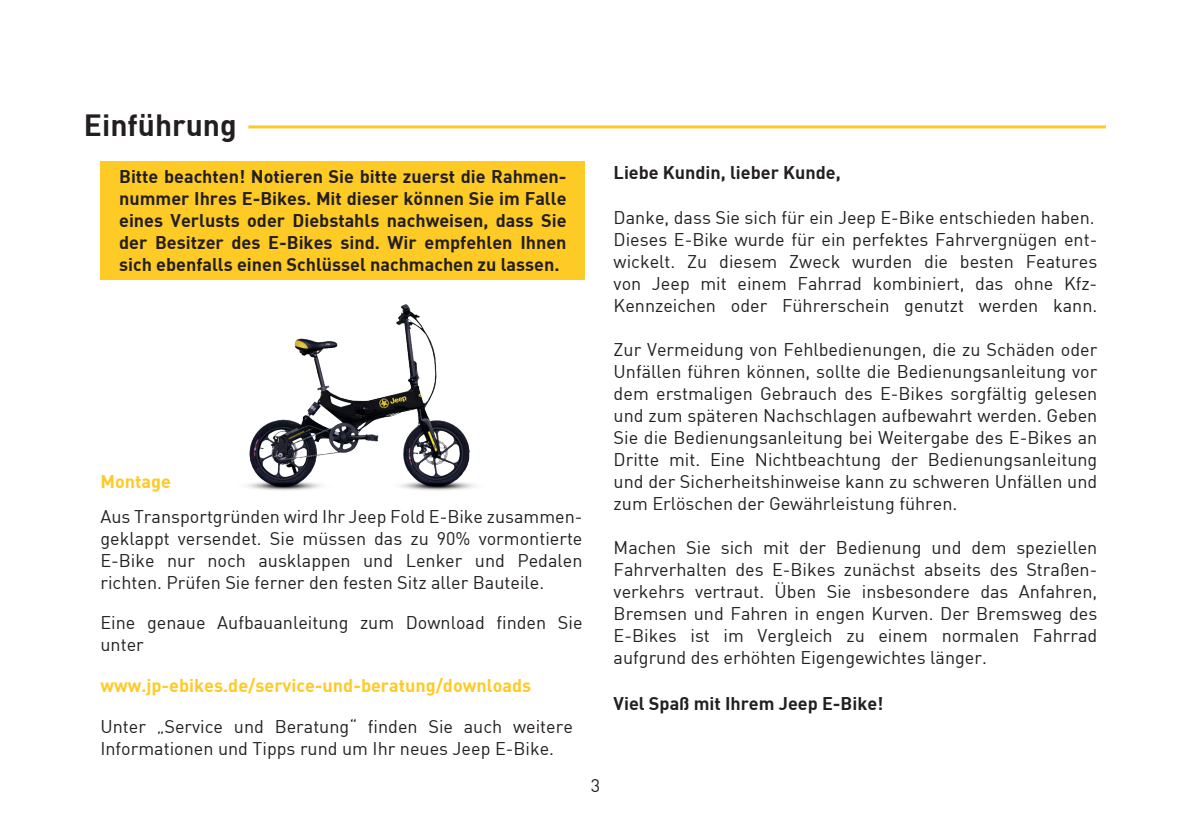
<style>
.page{position:relative;width:1191px;height:840px;background:#fff}
.page>*{position:absolute;margin:0;border:0;box-sizing:border-box;transform-origin:0 0}
.t1{font:30px "DIN Bold";color:#231f20}
.t2{font:18px/22px "DIN";color:#231f20}
.t3{font:18px/22px "DIN Bold";color:#231f20;text-align:justify}
.t4{font:18px "DIN Bold";color:#feca26}
</style>
<div class="page">
<div style="left:100px;top:161px;width:485px;height:119px;background:#feca26"></div>
<img style="left:247px;top:304px;width:228px;height:187px">
<hr style="left:248px;top:125px;width:858px;height:3px;background:#feca26">
<h1 class="t1" style="left:84px;top:105px;width:154px">Einführung</h1>
<p class="t3" style="left:119px;top:164px;width:449px">Bitte beachten! Notieren Sie bitte zuerst die Rahmen&shy;nummer Ihres E-Bikes. Mit dieser können Sie im Falle eines Verlusts oder Diebstahls nachweisen, dass Sie der Besitzer des E-Bikes sind. Wir empfehlen Ihnen sich ebenfalls einen Schlüssel nachmachen zu lassen.</p>
<p class="t4" style="left:100px;top:469px;width:72px">Montage</p>
<p class="t2" style="left:100px;top:504px;width:483px;text-align:justify">Aus Transportgründen wird Ihr Jeep Fold E-Bike zusammen&shy;geklappt versendet. Sie müssen das zu 90% vormontierte E-Bike nur noch ausklappen und Lenker und Pedalen richten. Prüfen Sie ferner den festen Sitz aller Bauteile.</p>
<p class="t2" style="left:100px;top:611px;width:483px">Eine genaue Aufbauanleitung zum Download finden Sie unter</p>
<p class="t4" style="left:100px;top:673px;width:432px">www.jp-ebikes.de/service-und-beratung/downloads</p>
<p class="t2" style="left:100px;top:714px;width:474px">Unter „Service und Beratung“ finden Sie auch weitere<br>Informationen und Tipps rund um Ihr neues Jeep E-Bike.</p>
<p class="t2" style="left:591px;top:774px;width:11px">3</p>
<p class="t3" style="left:613px;top:161px;width:228px">Liebe Kundin, lieber Kunde,</p>
<p class="t2" style="left:613px;top:205px;width:485px">Danke, dass Sie sich für ein Jeep E-Bike entschieden haben.<br>Dieses E-Bike wurde für ein perfektes Fahrvergnügen ent&shy;wickelt. Zu diesem Zweck wurden die besten Features von Jeep mit einem Fahrrad kombiniert, das ohne Kfz-Kennzeichen oder Führerschein genutzt werden kann.</p>
<p class="t2" style="left:613px;top:337px;width:485px;text-align:justify">Zur Vermeidung von Fehlbedienungen, die zu Schäden oder Unfällen führen können, sollte die Bedienungsanleitung vor dem erstmaligen Gebrauch des E-Bikes sorgfältig gelesen und zum späteren Nachschlagen aufbewahrt werden. Geben Sie die Bedienungsanleitung bei Weitergabe des E-Bikes an Dritte mit. Eine Nichtbeachtung der Bedienungsanleitung und der Sicherheitshinweise kann zu schweren Unfällen und zum Erlöschen der Gewährleistung führen.</p>
<p class="t2" style="left:613px;top:535px;width:485px;text-align:justify">Machen Sie sich mit der Bedienung und dem speziellen Fahrverhalten des E-Bikes zunächst abseits des Straßen&shy;verkehrs vertraut. Üben Sie insbesondere das Anfahren, Bremsen und Fahren in engen Kurven. Der Bremsweg des E-Bikes ist im Vergleich zu einem normalen Fahrrad aufgrund des erhöhten Eigengewichtes länger.</p>
<p class="t3" style="left:613px;top:691px;width:271px">Viel Spaß mit Ihrem Jeep E-Bike!</p>
</div>
